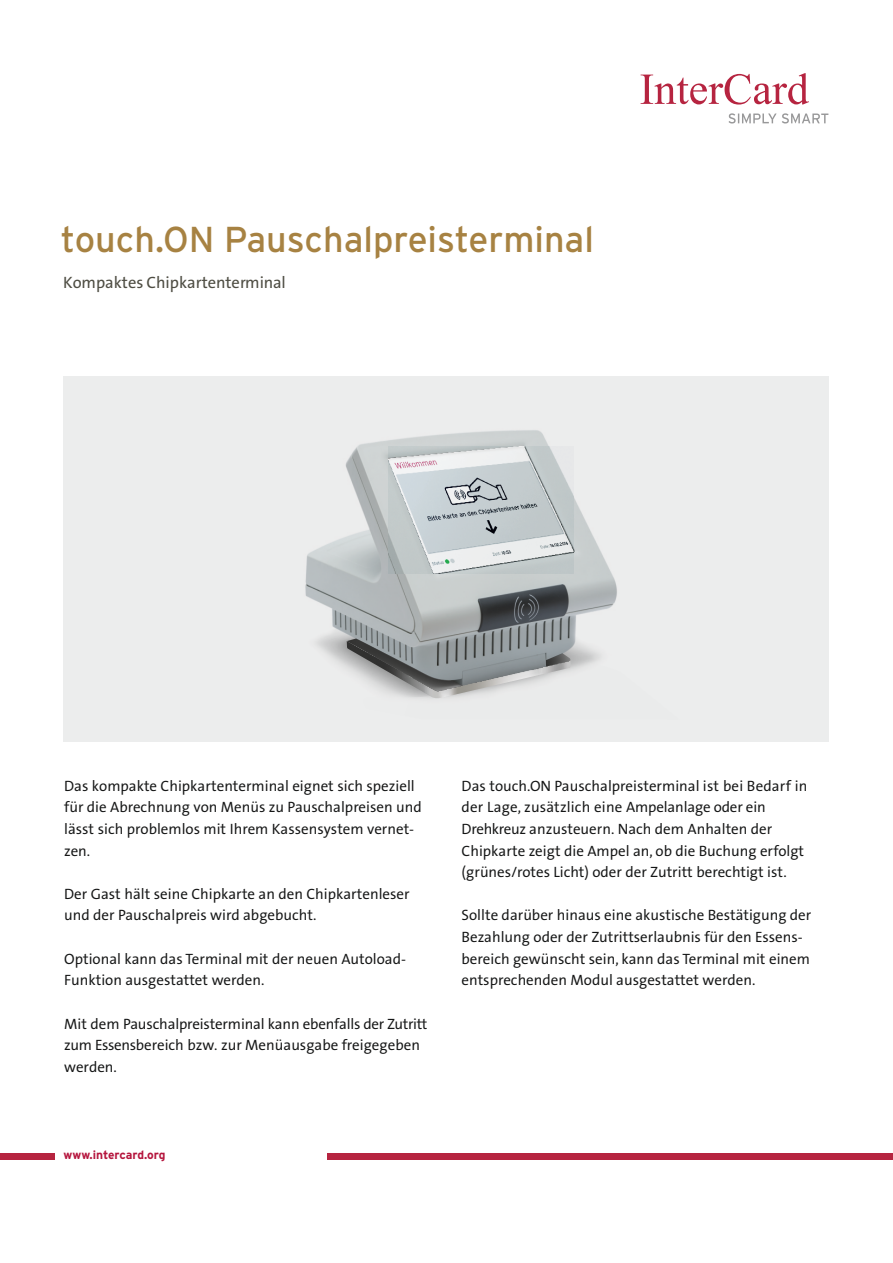
<style>
.page{position:relative;width:893px;height:1263px;background:#fff}
.page>*{position:absolute;margin:0;border:0;box-sizing:border-box;transform-origin:0 0}
.t1{font:36px "Interstate";color:#a78242}
.t2{font:16.5px "The Sans";color:#4e4d43}
.t3{font:15px/21.6px "The Sans Office";color:#151616}
.t4{font:700 12px "Interstate";color:#b5163e}
</style>
<div class="page">
<div style="left:327px;top:1153px;width:566px;height:6px;background:#b62440"></div>
<div style="left:0;top:1153px;width:54px;height:6px;background:#b62440"></div>
<svg style="left:641px;top:73px;width:168px;height:32px"></svg>
<svg style="left:728px;top:113px;width:100px;height:11px"></svg>
<img style="left:161px;top:376px;width:546px;height:354px">
<div style="left:351px;top:658px;width:328px;height:61px;background:#eaebeb"></div>
<svg style="left:347px;top:638px;width:115px;height:3px"></svg>
<img style="left:347px;top:641px;width:224px;height:57px">
<svg style="left:546px;top:653px;width:25px;height:13px"></svg>
<img style="left:389px;top:447px;width:184px;height:126px">
<h1 class="t1" style="left:61px;top:223px;width:534px">touch.ON Pauschalpreisterminal</h1>
<p class="t2" style="left:63px;top:276px;width:224px">Kompaktes Chipkartenterminal</p>
<p class="t3" style="left:64px;top:776px;width:359px">Das kompakte Chipkartenterminal eignet sich speziell für die Abrechnung von Menüs zu Pauschalpreisen und lässt sich problemlos mit Ihrem Kassensystem vernet&shy;zen.</p>
<p class="t3" style="left:64px;top:884px;width:347px">Der Gast hält seine Chipkarte an den Chipkartenleser und der Pauschalpreis wird abgebucht.</p>
<p class="t3" style="left:64px;top:949px;width:343px">Optional kann das Terminal mit der neuen Autoload-<br>Funktion ausgestattet werden.</p>
<p class="t3" style="left:64px;top:1014px;width:365px">Mit dem Pauschalpreisterminal kann ebenfalls der Zutritt zum Essensbereich bzw. zur Menüausgabe freigegeben werden.</p>
<p class="t4" style="left:64px;top:1149px;width:103px">www.intercard.org</p>
<p class="t3" style="left:462px;top:776px;width:347px">Das touch.ON Pauschalpreisterminal ist bei Bedarf in der Lage, zusätzlich eine Ampelanlage oder ein Drehkreuz anzusteuern. Nach dem Anhalten der Chipkarte zeigt die Ampel an, ob die Buchung erfolgt (grünes/rotes Licht) oder der Zutritt berechtigt ist.</p>
<p class="t3" style="left:462px;top:906px;width:351px">Sollte darüber hinaus eine akustische Bestätigung der Bezahlung oder der Zutrittserlaubnis für den Essens&shy;bereich gewünscht sein, kann das Terminal mit einem entsprechenden Modul ausgestattet werden.</p>
</div>
